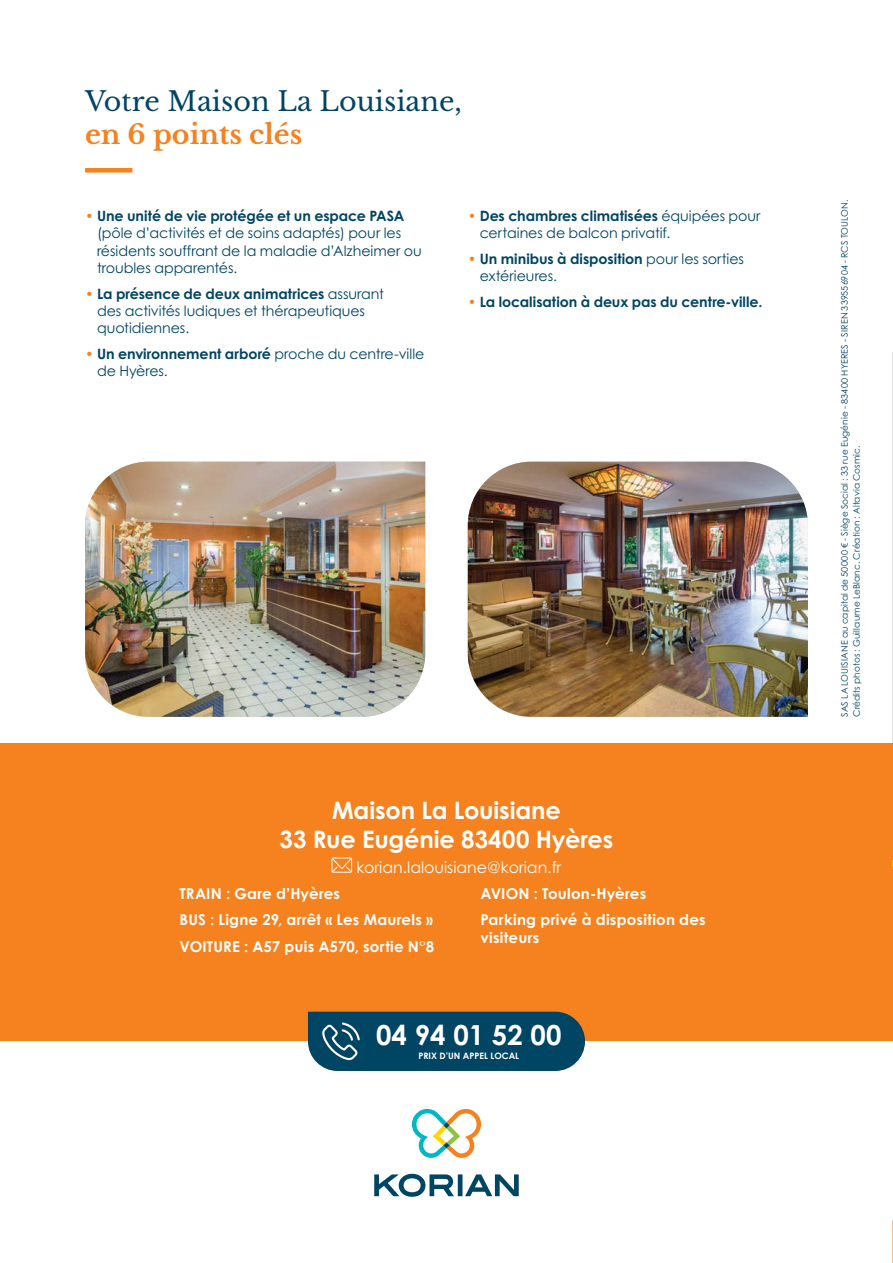
<style>
.page{position:relative;width:893px;height:1263px;background:#fff}
.page>*{position:absolute;margin:0;border:0;box-sizing:border-box;transform-origin:0 0}
.t1{font:700 27.6px "Century Gothic Std";color:#fff}
.t2{font:27px "Libre Baskerville";color:#004563}
.t3{font:700 27px "Libre Baskerville";color:#f5821f}
.t4{font:700 24px/28.8px "Century Gothic Std";color:#fff;text-align:center}
.t5{font:15.75px "Century Gothic Std";color:#fff}
.t6{font:700 15px/26.5px "Century Gothic Std";letter-spacing:.015em;color:#fff}
.t7{font:14.25px/17.2px "Century Gothic Std";letter-spacing:-.005em;color:#004563}
.t8{font:700 14.25px "Century Gothic Std";letter-spacing:-.005em;color:#004563}
.t9{font:9px/12px "Century Gothic Std";letter-spacing:.01em;color:#004563}
.t10{font:700 8.85px "Century Gothic Std";color:#fff}
.s1{color:#f5821f}
.s2{font-weight:700}
.s3{font-weight:400;color:#f5821f}
</style>
<div class="page">
<img style="left:468px;top:462px;width:340px;height:255px">
<img style="left:85px;top:462px;width:340px;height:255px">
<div style="left:85px;top:168px;width:47px;height:5px;background:#f5821f"></div>
<div style="left:0;top:743px;width:893px;height:297px;background:#f5821f"></div>
<div style="left:308px;top:1012px;width:277px;height:59px;background:#004563"></div>
<svg style="left:412px;top:1109px;width:69px;height:49px"></svg>
<svg style="left:374px;top:1174px;width:145px;height:23px"></svg>
<svg style="left:331px;top:858px;width:21px;height:15px"></svg>
<h2 class="t2" style="left:85px;top:89px;width:378px">Votre Maison La Louisiane,</h2>
<h2 class="t3" style="left:85px;top:119px;width:219px">en 6 points clés</h2>
<p class="t7" style="left:97px;top:209px;width:326px;text-indent:-12px"><span class="s1">•</span> <span class="s2">Une unité de vie protégée et un espace PASA </span>(pôle d’activités et de soins adaptés) pour les résidents souffrant de la maladie d’Alzheimer ou troubles apparentés.</p>
<p class="t7" style="left:97px;top:287px;width:288px;text-indent:-12px"><span class="s1">•</span> <span class="s2">La présence de deux animatrices</span> assurant des activités ludiques et thérapeutiques quotidiennes.</p>
<p class="t7" style="left:97px;top:347px;width:329px;text-indent:-12px"><span class="s1">•</span> <span class="s2">Un environnement arboré</span> proche du centre-ville de Hyères.</p>
<p class="t7" style="left:480px;top:209px;width:282px;text-indent:-12px"><span class="s1">•</span> <span class="s2">Des chambres climatisées</span> équipées pour certaines de balcon privatif.</p>
<p class="t7" style="left:480px;top:252px;width:266px;text-indent:-12px"><span class="s1">•</span> <span class="s2">Un minibus à disposition</span> pour les sorties extérieures.</p>
<p class="t8" style="left:468px;top:297px;width:296px"><span class="s3">•</span> La localisation à deux pas du centre-ville.</p>
<h3 class="t4" style="left:280px;top:799px;width:335px">Maison La Louisiane<br>33 Rue Eugénie 83400 Hyères</h3>
<p class="t5" style="left:356px;top:861px;width:206px">korian.lalouisiane@korian.fr</p>
<p class="t6" style="left:180px;top:882px;width:256px">TRAIN : Gare d’Hyères<br>BUS : Ligne 29, arrêt « Les Maurels »<br>VOITURE : A57 puis A570, sortie N°8</p>
<p class="t6" style="left:480px;top:882px;width:227px">AVION : Toulon-Hyères<br>Parking privé à disposition des</p>
<p class="t6" style="left:480px;top:926px;width:60px">visiteurs</p>
<h1 class="t1" style="left:376px;top:1025px;width:187px">04 94 01 52 00</h1>
<p class="t10" style="left:418px;top:1053px;width:102px">PRIX D’UN APPEL LOCAL</p>
<p class="t9" style="left:839px;top:717px;width:519px;rotate:-90deg">SAS LA LOUISIANE au capital de 50000 € - Siège Social : 33 rue Eugénie - 83400 HYERES - SIREN 339556904 - RCS TOULON.<br>Crédits photos : Guillaume LeBlanc. Création : Altavia Cosmic.</p>
</div>
